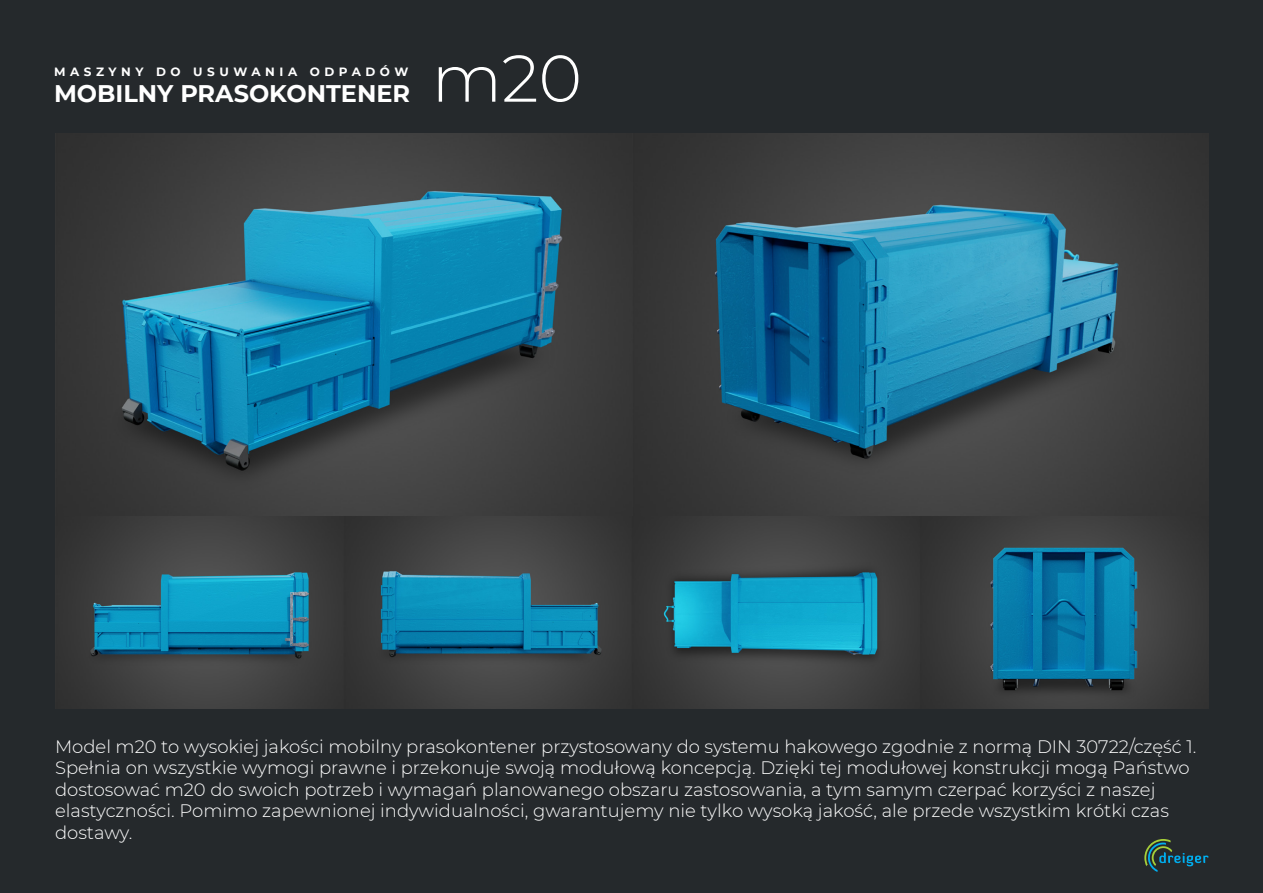
<style>
.page{position:relative;width:1263px;height:893px;background:#25292c}
.page>*{position:absolute;margin:0;border:0;box-sizing:border-box;transform-origin:0 0}
.t1{font:300 66px "Montserrat";color:#fff}
.t2{font:700 24px "Montserrat";color:#fff}
.t3{font:300 18px/21.6px "Montserrat";color:#fff}
.t4{font:700 12px "Montserrat";letter-spacing:.38em;color:#fff}
</style>
<div class="page">
<svg style="left:1144px;top:839px;width:64px;height:33px"></svg>
<img style="left:55px;top:134px;width:1154px;height:574px">
<p class="t4" style="left:54px;top:63px;width:356px">MASZYNY DO USUWANIA ODPADÓW</p>
<h2 class="t2" style="left:54px;top:76px;width:358px">MOBILNY PRASOKONTENER</h2>
<h1 class="t1" style="left:432px;top:33px;width:152px">m20</h1>
<p class="t3" style="left:55px;top:735px;width:1143px">Model m20 to wysokiej jakości mobilny prasokontener przystosowany do systemu hakowego zgodnie z normą DIN 30722/część 1.<br>Spełnia on wszystkie wymogi prawne i przekonuje swoją modułową koncepcją. Dzięki tej modułowej konstrukcji mogą Państwo dostosować m20 do swoich potrzeb i wymagań planowanego obszaru zastosowania, a tym samym czerpać korzyści z naszej elastyczności. Pomimo zapewnionej indywidualności, gwarantujemy nie tylko wysoką jakość, ale przede wszystkim krótki czas dostawy.</p>
</div>
